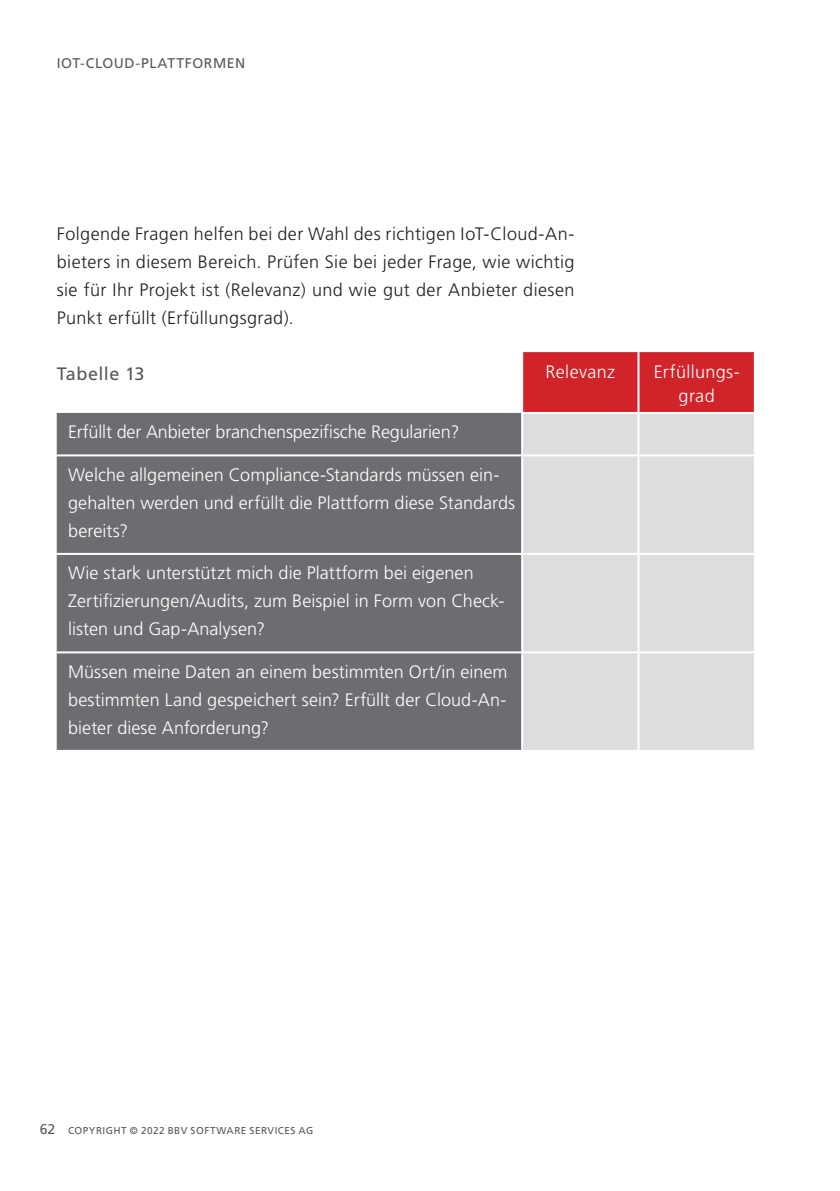
<style>
.page{position:relative;width:840px;height:1191px;background:#fff}
.page>*{position:absolute;margin:0;border:0;box-sizing:border-box;transform-origin:0 0}
.t1{font:300 18px/28px "Frutiger";color:#fff}
.t2{font:300 18px/28px "Frutiger";letter-spacing:.02em;color:#231f20;text-align:justify}
.t3{font:300 18px/24px "Frutiger";letter-spacing:.02em;color:#fff;text-align:center}
.t4{font:18px "Frutiger";letter-spacing:.025em;color:#57585a}
.t5{font:14px "Frutiger";letter-spacing:.04em;color:#57585a}
.t6{font:10px "Frutiger";letter-spacing:.045em;color:#57585a}
.s1{font-size:14px}
</style>
<div class="page">
<hr style="left:839px;top:0;width:1px;height:1191px;background:#939598">
<div style="left:523px;top:352px;width:230px;height:60px;background:#d1232a"></div>
<div style="left:57px;top:413px;width:464px;height:337px;background:#6c6d70"></div>
<div style="left:523px;top:414px;width:230px;height:336px;background:#dcdddf"></div>
<hr style="left:637px;top:414px;width:2px;height:40px;background:#fff">
<hr style="left:637px;top:456px;width:2px;height:97px;background:#fff">
<hr style="left:637px;top:555px;width:2px;height:96px;background:#fff">
<hr style="left:637px;top:653px;width:2px;height:97px;background:#fff">
<hr style="left:637px;top:352px;width:2px;height:60px;background:#fff">
<hr style="left:57px;top:454px;width:465px;height:2px;background:#fff">
<hr style="left:522px;top:454px;width:116px;height:2px;background:#fff">
<hr style="left:638px;top:454px;width:117px;height:2px;background:#fff">
<hr style="left:57px;top:553px;width:465px;height:2px;background:#fff">
<hr style="left:522px;top:553px;width:116px;height:2px;background:#fff">
<hr style="left:638px;top:553px;width:117px;height:2px;background:#fff">
<hr style="left:57px;top:651px;width:465px;height:2px;background:#fff">
<hr style="left:522px;top:651px;width:116px;height:2px;background:#fff">
<hr style="left:638px;top:651px;width:117px;height:2px;background:#fff">
<p class="t5" style="left:57px;top:54px;width:190px">IOT-CLOUD-PLATTFORMEN</p>
<p class="t2" style="left:57px;top:220px;width:519px">Folgende Fragen helfen bei der Wahl des richtigen IoT-Cloud-An&shy;bieters in diesem Bereich. Prüfen Sie bei jeder Frage, wie wichtig sie für Ihr Projekt ist (Relevanz) und wie gut der Anbieter diesen Punkt erfüllt (Erfüllungsgrad).</p>
<p class="t4" style="left:57px;top:363px;width:89px">Tabelle 13</p>
<p class="t3" style="left:545px;top:359px;width:71px">Relevanz</p>
<p class="t3" style="left:653px;top:359px;width:87px">Erfüllungs&shy;grad</p>
<p class="t1" style="left:68px;top:418px;width:393px">Erfüllt der Anbieter branchenspezifische Regularien?</p>
<p class="t1" style="left:68px;top:460px;width:448px">Welche allgemeinen Compliance-Standards müssen ein&shy;gehalten werden und erfüllt die Plattform diese Standards bereits?</p>
<p class="t1" style="left:68px;top:559px;width:437px">Wie stark unterstützt mich die Plattform bei eigenen<br>Zertifizierungen/Audits, zum Beispiel in Form von Check&shy;listen und Gap-Analysen?</p>
<p class="t1" style="left:68px;top:657px;width:441px;text-align:justify">Müssen meine Daten an einem bestimmten Ort/in einem bestimmten Land gespeichert sein? Erfüllt der Cloud-An&shy;bieter diese Anforderung?</p>
<p class="t6" style="left:40px;top:1124px;width:275px"><span class="s1">62</span> COPYRIGHT © 2022 BBV SOFTWARE SERVICES AG</p>
</div>
